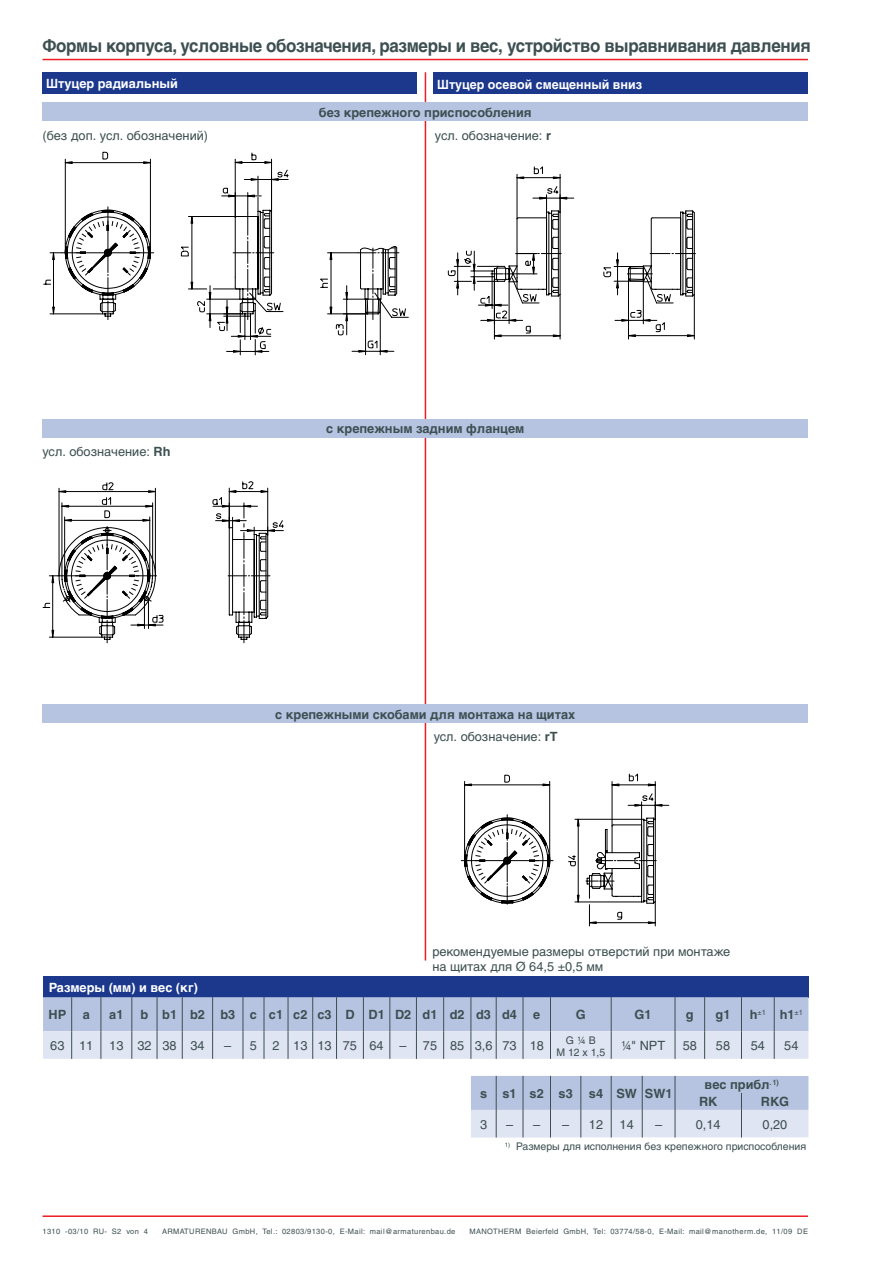
<style>
.page{position:relative;width:893px;height:1263px;background:#fff}
.page>*{position:absolute;margin:0;border:0;box-sizing:border-box;transform-origin:0 0}
.t1{font:700 18px "Helvetica Cyr";letter-spacing:-.02em;color:#3d4f51;scale:.94 1}
.t2{font:12.75px/15.3px "Helvetica Cyr Upright";color:#3d4f51}
.t3{font:700 12.75px "Helvetica Cyr";color:#3d4f51}
.t4{font:12.75px "Helvetica";color:#3d4f51}
.t5{font:700 12.75px "Helvetica Cyr";color:#fff}
.t6{font:700 12.75px "Helvetica";color:#3d4f51}
.t7{font:10.5px "Helvetica Cyr Upright";color:#3d4f51}
.t8{font:10.5px/12.6px "Helvetica";color:#3d4f51;text-align:center}
.t9{font:7.5px "Helvetica";letter-spacing:.05em;color:#3d4f51}
.t10{font:7.35px "Helvetica";color:#3d4f51}
.s1{font-family:"Helvetica";font-weight:700}
.s2{font-family:"Helvetica"}
.s3{font-weight:700;font-size:12.75px}
</style>
<div class="page">
<div style="left:434px;top:72px;width:374px;height:22px;background:#1b388c"></div>
<div style="left:43px;top:72px;width:374px;height:22px;background:#1b388c"></div>
<hr style="left:43px;top:59px;width:765px;height:1px;background:#ee1d23">
<hr style="left:43px;top:1215px;width:765px;height:2px;background:#ee1d23">
<hr style="left:425px;top:72px;width:1px;height:888px;background:#ee1d23">
<div style="left:43px;top:704px;width:765px;height:19px;background:#b6c4e1"></div>
<div style="left:43px;top:419px;width:765px;height:19px;background:#b6c4e1"></div>
<div style="left:43px;top:102px;width:765px;height:19px;background:#b6c4e1"></div>
<div style="left:43px;top:976px;width:765px;height:21px;background:#1b388c"></div>
<div style="left:43px;top:997px;width:765px;height:34px;background:#b6c4e1"></div>
<div style="left:43px;top:1031px;width:765px;height:28px;background:#dfe5f2"></div>
<svg style="left:471px;top:1075px;width:337px;height:63px;fill:#b6c4e1"></svg>
<hr style="left:71px;top:997px;width:1px;height:34px;background:#3d4f51">
<hr style="left:101px;top:997px;width:1px;height:34px;background:#3d4f51">
<hr style="left:131px;top:997px;width:1px;height:34px;background:#3d4f51">
<hr style="left:157px;top:997px;width:1px;height:34px;background:#3d4f51">
<hr style="left:182px;top:997px;width:1px;height:34px;background:#3d4f51">
<hr style="left:212px;top:997px;width:1px;height:34px;background:#3d4f51">
<hr style="left:243px;top:997px;width:1px;height:34px;background:#3d4f51">
<hr style="left:264px;top:997px;width:1px;height:34px;background:#3d4f51">
<hr style="left:288px;top:997px;width:1px;height:34px;background:#3d4f51">
<hr style="left:312px;top:997px;width:1px;height:34px;background:#3d4f51">
<hr style="left:336px;top:997px;width:1px;height:34px;background:#3d4f51">
<hr style="left:363px;top:997px;width:1px;height:34px;background:#3d4f51">
<hr style="left:389px;top:997px;width:1px;height:34px;background:#3d4f51">
<hr style="left:416px;top:997px;width:1px;height:34px;background:#3d4f51">
<hr style="left:443px;top:997px;width:1px;height:34px;background:#3d4f51">
<hr style="left:471px;top:997px;width:1px;height:34px;background:#3d4f51">
<hr style="left:496px;top:997px;width:1px;height:34px;background:#3d4f51">
<hr style="left:523px;top:997px;width:1px;height:34px;background:#3d4f51">
<hr style="left:550px;top:997px;width:1px;height:34px;background:#3d4f51">
<hr style="left:611px;top:997px;width:1px;height:34px;background:#3d4f51">
<hr style="left:675px;top:997px;width:1px;height:34px;background:#3d4f51">
<hr style="left:704px;top:997px;width:1px;height:34px;background:#3d4f51">
<hr style="left:741px;top:997px;width:1px;height:34px;background:#3d4f51">
<svg style="left:580px;top:1076px;width:1px;height:61px"></svg>
<svg style="left:611px;top:1076px;width:1px;height:61px"></svg>
<svg style="left:642px;top:1076px;width:1px;height:61px"></svg>
<svg style="left:675px;top:1076px;width:1px;height:61px"></svg>
<svg style="left:741px;top:1093px;width:1px;height:44px"></svg>
<svg style="left:71px;top:1031px;width:1px;height:28px"></svg>
<svg style="left:101px;top:1031px;width:1px;height:28px"></svg>
<svg style="left:131px;top:1031px;width:1px;height:28px"></svg>
<svg style="left:157px;top:1031px;width:1px;height:28px"></svg>
<svg style="left:182px;top:1031px;width:1px;height:28px"></svg>
<svg style="left:212px;top:1031px;width:1px;height:28px"></svg>
<svg style="left:243px;top:1031px;width:1px;height:28px"></svg>
<svg style="left:264px;top:1031px;width:1px;height:28px"></svg>
<svg style="left:288px;top:1031px;width:1px;height:28px"></svg>
<svg style="left:312px;top:1031px;width:1px;height:28px"></svg>
<svg style="left:336px;top:1031px;width:1px;height:28px"></svg>
<svg style="left:363px;top:1031px;width:1px;height:28px"></svg>
<svg style="left:389px;top:1031px;width:1px;height:28px"></svg>
<svg style="left:416px;top:1031px;width:1px;height:28px"></svg>
<svg style="left:443px;top:1031px;width:1px;height:28px"></svg>
<svg style="left:471px;top:1031px;width:1px;height:28px"></svg>
<svg style="left:496px;top:1031px;width:1px;height:28px"></svg>
<svg style="left:523px;top:1031px;width:1px;height:28px"></svg>
<svg style="left:550px;top:1031px;width:1px;height:28px"></svg>
<svg style="left:611px;top:1031px;width:1px;height:28px"></svg>
<svg style="left:675px;top:1031px;width:1px;height:28px"></svg>
<svg style="left:704px;top:1031px;width:1px;height:28px"></svg>
<svg style="left:741px;top:1031px;width:1px;height:28px"></svg>
<svg style="left:471px;top:1076px;width:80px;height:61px"></svg>
<hr style="left:774px;top:997px;width:1px;height:34px;background:#3d4f51">
<svg style="left:774px;top:1031px;width:1px;height:28px"></svg>
<svg style="left:43px;top:152px;width:366px;height:203px"></svg>
<hr style="left:38px;top:148px;width:377px;height:1px;background:#000">
<hr style="left:239px;top:981px;width:176px;height:1px;background:#000">
<hr style="left:98px;top:981px;width:141px;height:1px;background:#000">
<hr style="left:65px;top:981px;width:33px;height:1px;background:#000">
<hr style="left:517px;top:177px;width:43px;height:1px;background:#000">
<hr style="left:560px;top:174px;width:1px;height:39px;background:#000">
<hr style="left:517px;top:174px;width:1px;height:45px;background:#000">
<svg style="left:534px;top:166px;width:9px;height:8px"></svg>
<svg style="left:447px;top:186px;width:249px;height:154px"></svg>
<svg style="left:572px;top:997px;width:10px;height:2px"></svg>
<hr style="left:443px;top:1003px;width:135px;height:1px;background:#000">
<hr style="left:578px;top:1003px;width:138px;height:1px;background:#000">
<hr style="left:443px;top:150px;width:273px;height:1px;background:#000">
<svg style="left:43px;top:481px;width:241px;height:163px"></svg>
<hr style="left:43px;top:463px;width:267px;height:1px;background:#000">
<hr style="left:176px;top:1262px;width:134px;height:1px;background:#000">
<hr style="left:43px;top:1262px;width:133px;height:1px;background:#000">
<hr style="left:612px;top:785px;width:43px;height:1px;background:#000">
<hr style="left:612px;top:781px;width:1px;height:45px;background:#000">
<hr style="left:655px;top:781px;width:1px;height:39px;background:#000">
<svg style="left:629px;top:773px;width:9px;height:8px"></svg>
<hr style="left:465px;top:785px;width:85px;height:1px;background:#000">
<hr style="left:464px;top:781px;width:1px;height:70px;background:#000">
<hr style="left:549px;top:781px;width:1px;height:73px;background:#000">
<svg style="left:504px;top:775px;width:6px;height:8px"></svg>
<svg style="left:460px;top:793px;width:210px;height:134px"></svg>
<hr style="left:432px;top:761px;width:271px;height:1px;background:#000">
<hr style="left:589px;top:1262px;width:114px;height:1px;background:#000">
<hr style="left:448px;top:1262px;width:141px;height:1px;background:#000">
<h1 class="t1" style="left:43px;top:35px;width:819px">Формы корпуса, условные обозначения, размеры и вес, устройство выравнивания давления</h1>
<h2 class="t5" style="left:46px;top:76px;width:133px">Штуцер радиальный</h2>
<h2 class="t5" style="left:437px;top:77px;width:206px">Штуцер осевой смещенный вниз</h2>
<h2 class="t3" style="left:319px;top:105px;width:214px">без крепежного приспособления</h2>
<h2 class="t2" style="left:43px;top:128px;width:167px">(без доп. усл. обозначений)</h2>
<h2 class="t2" style="left:435px;top:128px;width:117px">усл. обозначение: <span class="s1">r</span></h2>
<h2 class="t2" style="left:43px;top:444px;width:130px">усл. обозначение: <span class="s1">Rh</span></h2>
<h2 class="t3" style="left:326px;top:421px;width:200px">с крепежным задним фланцем</h2>
<h2 class="t3" style="left:275px;top:707px;width:302px">с крепежными скобами для монтажа на щитах</h2>
<h2 class="t2" style="left:434px;top:729px;width:125px">усл. обозначение: <span class="s1">rT</span></h2>
<h2 class="t2" style="left:432px;top:944px;width:299px">рекомендуемые размеры отверстий при монтаже на щитах для <span class="s2">Ø 64,5 ±0,5</span> мм</h2>
<h2 class="t5" style="left:49px;top:980px;width:151px">Размеры (мм) и вес (кг)</h2>
<h2 class="t3" style="left:49px;top:1007px;width:19px">НР</h2>
<h2 class="t6" style="left:83px;top:1007px;width:9px">a</h2>
<h2 class="t6" style="left:109px;top:1007px;width:16px">a1</h2>
<h2 class="t6" style="left:141px;top:1007px;width:378px">b b1 b2 b3 c c1c2c3 D D1D2d1 d2d3d4</h2>
<h2 class="t6" style="left:533px;top:1007px;width:9px">e</h2>
<h2 class="t6" style="left:576px;top:1007px;width:11px">G</h2>
<h2 class="t6" style="left:635px;top:1007px;width:19px">G1</h2>
<h2 class="t6" style="left:686px;top:1007px;width:9px">g</h2>
<h2 class="t6" style="left:716px;top:1007px;width:16px">g1</h2>
<p class="t10" style="left:750px;top:1008px;width:55px"><span class="s3">h</span>±1 <span class="s3">h1</span>±1</p>
<h2 class="t4" style="left:50px;top:1038px;width:156px">63 11 13 32 38 34</h2>
<h2 class="t4" style="left:224px;top:1038px;width:184px">– 5 2 13137564 –</h2>
<h2 class="t4" style="left:423px;top:1038px;width:122px">75 85 3,6 73 18</h2>
<h3 class="t8" style="left:556px;top:1034px;width:51px">G ¼ B<br>M 12 x 1,5</h3>
<h2 class="t4" style="left:621px;top:1038px;width:46px">¼" NPT</h2>
<h2 class="t4" style="left:683px;top:1038px;width:16px">58</h2>
<h2 class="t4" style="left:716px;top:1038px;width:16px">58</h2>
<h2 class="t4" style="left:751px;top:1038px;width:16px">54</h2>
<h2 class="t4" style="left:784px;top:1038px;width:16px">54</h2>
<h2 class="t6" style="left:480px;top:1085px;width:94px">s s1 s2 s3</h2>
<h2 class="t6" style="left:589px;top:1085px;width:85px">s4 SW SW1</h2>
<h2 class="t3" style="left:705px;top:1077px;width:76px">вес прибл<sup>.</sup> <sup>1)</sup></h2>
<h2 class="t6" style="left:699px;top:1094px;width:20px">RK</h2>
<h2 class="t6" style="left:761px;top:1094px;width:30px">RKG</h2>
<h2 class="t4" style="left:480px;top:1117px;width:9px">3</h2>
<h2 class="t4" style="left:506px;top:1117px;width:36px">– –</h2>
<h2 class="t4" style="left:562px;top:1117px;width:42px">– 12</h2>
<h2 class="t4" style="left:620px;top:1117px;width:16px">14</h2>
<h2 class="t4" style="left:655px;top:1117px;width:9px">–</h2>
<h2 class="t4" style="left:696px;top:1117px;width:26px">0,14</h2>
<h2 class="t4" style="left:763px;top:1117px;width:26px">0,20</h2>
<h3 class="t7" style="left:505px;top:1140px;width:303px"><sup>1)</sup> Размеры для исполнения без крепежного приспособления</h3>
<p class="t9" style="left:43px;top:1227px;width:107px">1310 -03/10 RU- S2 von 4</p>
<p class="t9" style="left:162px;top:1227px;width:295px">ARMATURENBAU GmbH, Tel.: 02803/9130-0, E-Mail: mail@armaturenbau.de</p>
<p class="t9" style="left:469px;top:1227px;width:340px">MANOTHERM Beierfeld GmbH, Tel: 03774/58-0, E-Mail: mail@manotherm.de, 11/09 DE</p>
</div>
